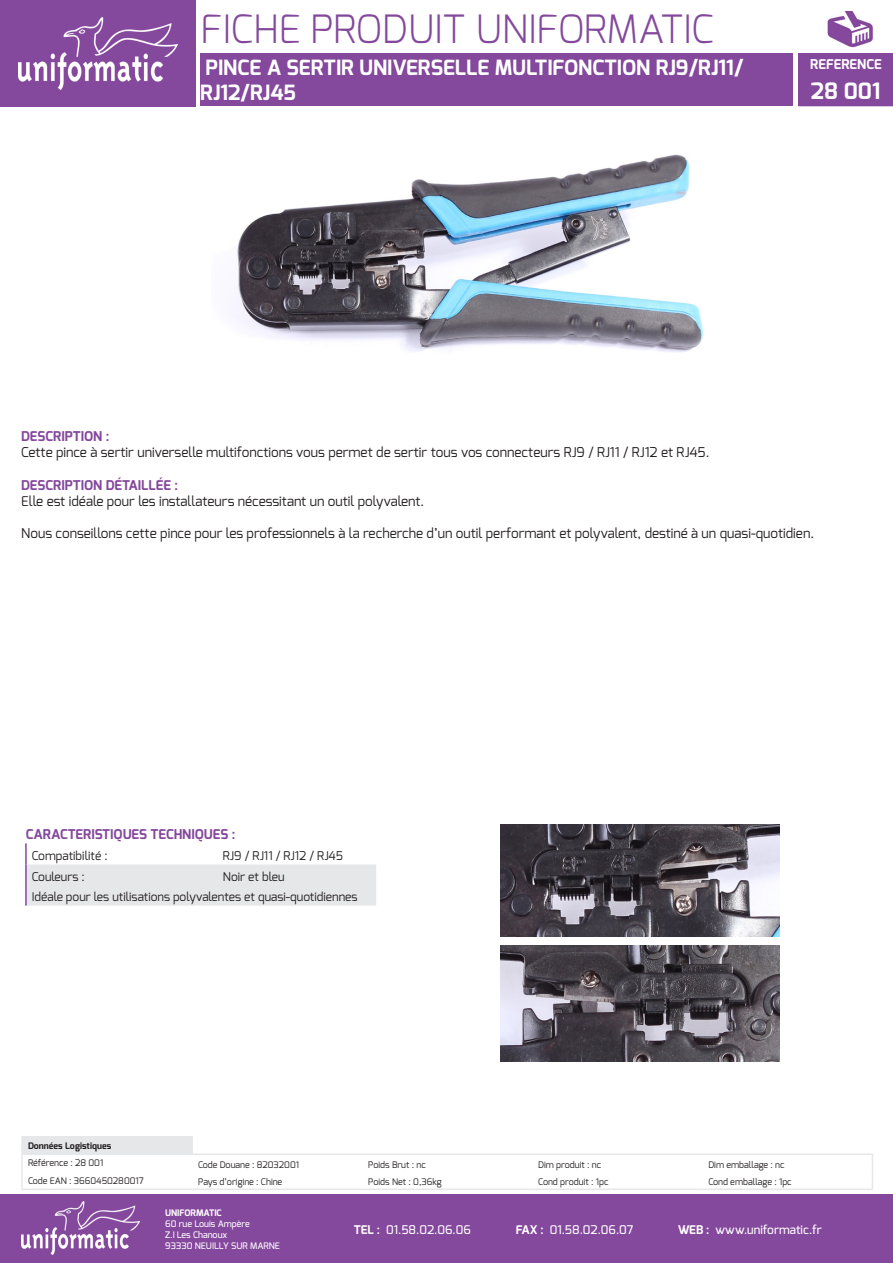
<style>
.page{position:relative;width:893px;height:1263px;background:#fff}
.page>*{position:absolute;margin:0;border:0;box-sizing:border-box;transform-origin:0 0}
.t1{font:300 39px "Exo";color:#84489c}
.t2{font:700 22.5px "Exo";color:#fff}
.t3{font:700 21px/25.2px "Exo";color:#fff}
.t4{font:13.5px "Exo";color:#231f20}
.t5{font:700 13.5px "Exo";color:#84489c}
.t6{font:700 13.5px "Exo";color:#fff}
.t7{font:12px "Exo";color:#231f20}
.t8{font:500 12px "Exo";color:#fff}
.t9{font:9px "Exo";color:#231f20}
.t10{font:500 9px "Exo";color:#fff}
.t11{font:700 9px "Exo";color:#231f20}
.t12{font:700 9px "Exo";color:#fff}
.s1{font-weight:700}
</style>
<div class="page">
<div style="left:0;top:1195px;width:893px;height:68px;background:#84489c"></div>
<img style="left:21px;top:1201px;width:118px;height:53px">
<div style="left:27px;top:864px;width:349px;height:41px;background:#e6e7e9"></div>
<hr style="left:25px;top:843px;width:2px;height:21px;background:#84489c">
<hr style="left:25px;top:864px;width:2px;height:21px;background:#84489c">
<hr style="left:25px;top:885px;width:2px;height:20px;background:#84489c">
<div style="left:0;top:0;width:196px;height:106px;background:#84489c"></div>
<img style="left:18px;top:17px;width:160px;height:73px">
<img style="left:827px;top:11px;width:46px;height:37px">
<div style="left:798px;top:54px;width:95px;height:52px;background:#84489c"></div>
<div style="left:200px;top:54px;width:593px;height:52px;background:#84489c"></div>
<hr style="left:21px;top:1188px;width:171px;height:2px;background:#e6e7e9">
<hr style="left:192px;top:1188px;width:170px;height:2px;background:#e6e7e9">
<hr style="left:362px;top:1188px;width:170px;height:2px;background:#e6e7e9">
<hr style="left:532px;top:1188px;width:170px;height:2px;background:#e6e7e9">
<hr style="left:702px;top:1188px;width:171px;height:2px;background:#e6e7e9">
<hr style="left:21px;top:1136px;width:172px;height:1px;background:#e6e7e9">
<svg style="left:21px;top:1137px;width:852px;height:52px"></svg>
<hr style="left:21px;top:1153px;width:171px;height:2px;background:#e6e7e9">
<img style="left:231px;top:154px;width:473px;height:199px">
<img style="left:500px;top:825px;width:279px;height:111px">
<img style="left:500px;top:946px;width:279px;height:115px">
<p class="t1" style="left:200px;top:3px;width:515px">FICHE PRODUIT UNIFORMATIC</p>
<p class="t3" style="left:200px;top:55px;width:545px">PINCE A SERTIR UNIVERSELLE MULTIFONCTION RJ9/RJ11/<br>RJ12/RJ45</p>
<p class="t6" style="left:810px;top:56px;width:73px">REFERENCE</p>
<p class="t2" style="left:811px;top:77px;width:71px">28 001</p>
<p class="t5" style="left:21px;top:427px;width:90px">DESCRIPTION :</p>
<p class="t4" style="left:21px;top:444px;width:690px">Cette pince à sertir universelle multifonctions vous permet de sertir tous vos connecteurs RJ9 / RJ11 / RJ12 et RJ45.</p>
<p class="t5" style="left:21px;top:476px;width:158px">DESCRIPTION DÉTAILLÉE :</p>
<p class="t4" style="left:21px;top:492px;width:405px">Elle est idéale pour les installateurs nécessitant un outil polyvalent.</p>
<p class="t4" style="left:21px;top:525px;width:794px">Nous conseillons cette pince pour les professionnels à la recherche d’un outil performant et polyvalent, destiné à un quasi-quotidien.</p>
<p class="t5" style="left:26px;top:825px;width:211px">CARACTERISTIQUES TECHNIQUES :</p>
<p class="t7" style="left:32px;top:848px;width:77px">Compatibilité :</p>
<p class="t7" style="left:223px;top:848px;width:122px">RJ9 / RJ11 / RJ12 / RJ45</p>
<p class="t7" style="left:32px;top:869px;width:54px">Couleurs :</p>
<p class="t7" style="left:223px;top:869px;width:63px">Noir et bleu</p>
<p class="t7" style="left:32px;top:889px;width:327px">Idéale pour les utilisations polyvalentes et quasi-quotidiennes</p>
<p class="t11" style="left:28px;top:1140px;width:85px">Données Logistiques</p>
<p class="t9" style="left:28px;top:1157px;width:77px">Référence : 28 001</p>
<p class="t9" style="left:198px;top:1158px;width:103px">Code Douane : 82032001</p>
<p class="t9" style="left:368px;top:1158px;width:59px">Poids Brut : nc</p>
<p class="t9" style="left:538px;top:1158px;width:64px">Dim produit : nc</p>
<p class="t9" style="left:708px;top:1158px;width:78px">Dim emballage : nc</p>
<p class="t9" style="left:28px;top:1175px;width:117px">Code EAN : 3660450280017</p>
<p class="t9" style="left:198px;top:1176px;width:86px">Pays d’origine : Chine</p>
<p class="t9" style="left:368px;top:1176px;width:75px">Poids Net : 0,36kg</p>
<p class="t9" style="left:538px;top:1176px;width:72px">Cond produit : 1pc</p>
<p class="t9" style="left:708px;top:1176px;width:85px">Cond emballage : 1pc</p>
<p class="t8" style="left:354px;top:1222px;width:119px"><span class="s1">TEL :</span> 01.58.02.06.06</p>
<p class="t8" style="left:516px;top:1222px;width:119px"><span class="s1">FAX :</span> 01.58.02.06.07</p>
<p class="t8" style="left:678px;top:1222px;width:145px"><span class="s1">WEB :</span> www.uniformatic.fr</p>
<p class="t12" style="left:165px;top:1207px;width:58px">UNIFORMATIC</p>
<p class="t10" style="left:165px;top:1218px;width:86px">60 rue Louis Ampère</p>
<p class="t10" style="left:165px;top:1229px;width:64px">Z.I Les Chanoux</p>
<p class="t10" style="left:165px;top:1239px;width:116px">93330 NEUILLY SUR MARNE</p>
</div>
